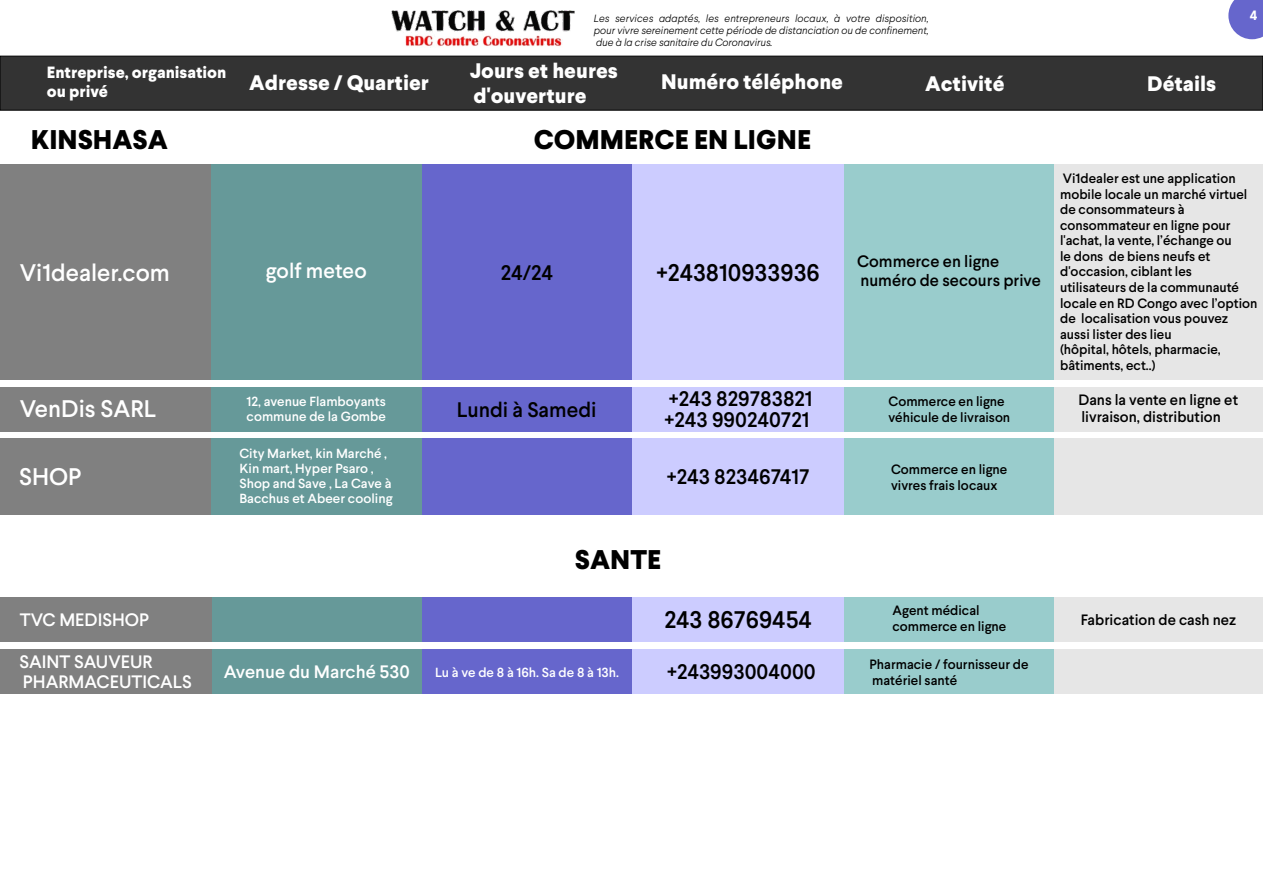
<style>
.page{position:relative;width:1263px;height:893px;background:#fff}
.page>*{position:absolute;margin:0;border:0;box-sizing:border-box;transform-origin:0 0}
.t1{font:800 27px "Larsseit";color:#000}
.t2{font:500 24px "Larsseit";color:#000}
.t3{font:500 24px "Larsseit";color:#fff}
.t4{font:500 21px/21px "Larsseit";color:#000}
.t5{font:800 21px/24.6px "Larsseit";color:#fff}
.t6{font:500 21px "Larsseit";color:#fff}
.t7{font:500 18px/20.7px "Larsseit";color:#fff}
.t8{font:500 16.5px/18.9px "Larsseit";color:#000}
.t9{font:800 16.35px/19px "Larsseit";color:#fff}
.t10{font:500 15px/17.2px "Larsseit";color:#000}
.t11{font:500 13.5px/15.6px "Larsseit";color:#000}
.t12{font:700 13.5px "Larsseit";color:#fff}
.t13{font:500 13.2px/15px "Larsseit";color:#fff}
.t14{font:italic 300 10.5px/11.9px "Larsseit";color:#000;text-align:justify}
</style>
<div class="page">
<div style="left:211px;top:165px;width:211px;height:215px;background:#699"></div>
<div style="left:422px;top:165px;width:210px;height:215px;background:#66c"></div>
<div style="left:632px;top:165px;width:212px;height:215px;background:#ccf"></div>
<div style="left:844px;top:165px;width:210px;height:215px;background:#9cc"></div>
<div style="left:1054px;top:165px;width:209px;height:215px;background:#e6e6e6"></div>
<div style="left:0;top:165px;width:211px;height:215px;background:#808080"></div>
<div style="left:211px;top:387px;width:211px;height:44px;background:#699"></div>
<div style="left:422px;top:387px;width:210px;height:44px;background:#66c"></div>
<div style="left:632px;top:387px;width:212px;height:44px;background:#ccf"></div>
<div style="left:844px;top:387px;width:210px;height:44px;background:#9cc"></div>
<div style="left:1054px;top:387px;width:209px;height:44px;background:#e6e6e6"></div>
<div style="left:0;top:387px;width:211px;height:44px;background:#808080"></div>
<div style="left:211px;top:439px;width:211px;height:76px;background:#699"></div>
<div style="left:422px;top:439px;width:210px;height:76px;background:#66c"></div>
<div style="left:632px;top:439px;width:212px;height:76px;background:#ccf"></div>
<div style="left:844px;top:439px;width:210px;height:76px;background:#9cc"></div>
<div style="left:1054px;top:439px;width:209px;height:76px;background:#e6e6e6"></div>
<div style="left:0;top:439px;width:211px;height:76px;background:#808080"></div>
<div style="left:211px;top:597px;width:211px;height:45px;background:#699"></div>
<div style="left:422px;top:597px;width:211px;height:45px;background:#66c"></div>
<div style="left:633px;top:597px;width:211px;height:45px;background:#ccf"></div>
<div style="left:844px;top:597px;width:210px;height:45px;background:#9cc"></div>
<div style="left:1054px;top:597px;width:209px;height:45px;background:#e6e6e6"></div>
<div style="left:0;top:597px;width:211px;height:45px;background:#808080"></div>
<div style="left:211px;top:649px;width:211px;height:45px;background:#699"></div>
<div style="left:422px;top:649px;width:211px;height:45px;background:#66c"></div>
<div style="left:633px;top:649px;width:211px;height:45px;background:#ccf"></div>
<div style="left:844px;top:649px;width:210px;height:45px;background:#9cc"></div>
<div style="left:1054px;top:649px;width:209px;height:45px;background:#e6e6e6"></div>
<div style="left:0;top:649px;width:211px;height:45px;background:#808080"></div>
<svg style="left:0;top:55px;width:1263px;height:56px;fill:#333"></svg>
<img style="left:391px;top:10px;width:184px;height:37px">
<svg style="left:1228px;top:0;width:35px;height:39px"></svg>
<p class="t14" style="left:594px;top:14px;width:336px">Les services adaptés, les entrepreneurs locaux, à votre disposition, pour vivre sereinement cette période de distanciation ou de confinement, due à la crise sanitaire du Coronavirus.</p>
<p class="t9" style="left:47px;top:64px;width:181px">Entreprise, organisation ou privé</p>
<h3 class="t5" style="left:470px;top:61px;width:150px">Jours et heures d'ouverture</h3>
<h3 class="t5" style="left:249px;top:72px;width:181px">Adresse / Quartier</h3>
<h3 class="t5" style="left:661px;top:71px;width:183px">Numéro téléphone</h3>
<h3 class="t5" style="left:925px;top:73px;width:81px">Activité</h3>
<h3 class="t5" style="left:1147px;top:73px;width:70px">Détails</h3>
<h1 class="t1" style="left:31px;top:129px;width:139px">KINSHASA</h1>
<h1 class="t1" style="left:534px;top:129px;width:279px">COMMERCE EN LIGNE</h1>
<p class="t12" style="left:1250px;top:11px;width:9px">4</p>
<h2 class="t3" style="left:20px;top:263px;width:152px">Vi1dealer.com</h2>
<h2 class="t2" style="left:656px;top:263px;width:165px">+243810933936</h2>
<p class="t8" style="left:857px;top:253px;width:185px">Commerce en ligne numéro de secours prive</p>
<h3 class="t6" style="left:266px;top:262px;width:102px">golf meteo</h3>
<h3 class="t4" style="left:501px;top:264px;width:54px">24/24</h3>
<p class="t11" style="left:1060px;top:172px;width:199px">Vi1dealer est une application mobile locale un marché virtuel de consommateurs à consommateur en ligne pour l'achat, la vente, l’échange ou<br>le dons de biens neufs et d'occasion, ciblant les utilisateurs de la communauté locale en RD Congo avec l’option de localisation vous pouvez aussi lister des lieu<br>(hôpital, hôtels, pharmacie, bâtiments, ect..)</p>
<h2 class="t3" style="left:53px;top:400px;width:103px">BRALIMA</h2>
<h3 class="t4" style="left:665px;top:390px;width:148px;text-align:right">+243 999956155<br>107187</h3>
<h3 class="t4" style="left:664px;top:390px;width:149px">+243 829783821 +243 990240721</h3>
<p class="t11" style="left:888px;top:395px;width:123px">Commerce en ligne véhicule de livraison</p>
<p class="t13" style="left:247px;top:395px;width:141px">12, avenue Flamboyants commune de la Gombe</p>
<h3 class="t4" style="left:457px;top:401px;width:142px">Lundi à Samedi</h3>
<p class="t10" style="left:1078px;top:392px;width:161px">Dans la vente en ligne et livraison, distribution</p>
<h3 class="t4" style="left:665px;top:463px;width:143px">+243 990107187</h3>
<h2 class="t3" style="left:20px;top:400px;width:138px">VenDis SARL</h2>
<h2 class="t2" style="left:902px;top:400px;width:95px">Boissons</h2>
<h3 class="t4" style="left:1066px;top:401px;width:186px">Livraison à domicile</h3>
<p class="t13" style="left:239px;top:447px;width:155px">City Market, kin Marché ,<br>Kin mart, Hyper Psaro ,<br>Shop and Save , La Cave à<br>Bacchus et Abeer cooling</p>
<h2 class="t2" style="left:902px;top:452px;width:95px">Boissons</h2>
<h2 class="t3" style="left:19px;top:468px;width:64px">SHOP</h2>
<h3 class="t4" style="left:667px;top:468px;width:144px">+243 823467417</h3>
<p class="t11" style="left:891px;top:463px;width:118px">Commerce en ligne vivres frais locaux</p>
<h1 class="t1" style="left:575px;top:550px;width:88px">SANTE</h1>
<h2 class="t3" style="left:54px;top:611px;width:103px">BRALIMA</h2>
<h3 class="t4" style="left:665px;top:601px;width:148px">+243 999956155 +243 990107187</h3>
<p class="t11" style="left:892px;top:604px;width:115px">Agent médical commerce en ligne</p>
<p class="t10" style="left:1081px;top:613px;width:157px">Fabrication de cash nez</p>
<h3 class="t7" style="left:20px;top:611px;width:131px">TVC MEDISHOP</h3>
<h2 class="t2" style="left:664px;top:611px;width:149px">243 86769454</h2>
<h2 class="t2" style="left:902px;top:611px;width:95px">Boissons</h2>
<h3 class="t4" style="left:1066px;top:611px;width:186px">Livraison à domicile</h3>
<h3 class="t7" style="left:19px;top:653px;width:174px">SAINT SAUVEUR<br>PHARMACEUTICALS</h3>
<h3 class="t4" style="left:667px;top:663px;width:150px">+243993004000</h3>
<p class="t11" style="left:869px;top:658px;width:161px">Pharmacie / fournisseur de</p>
<h3 class="t7" style="left:224px;top:663px;width:188px">Avenue du Marché 530</h3>
<p class="t13" style="left:435px;top:666px;width:185px">Lu à ve de 8 à 16h. Sa de 8 à 13h.</p>
<p class="t11" style="left:872px;top:673px;width:86px">matériel santé</p>
</div>
